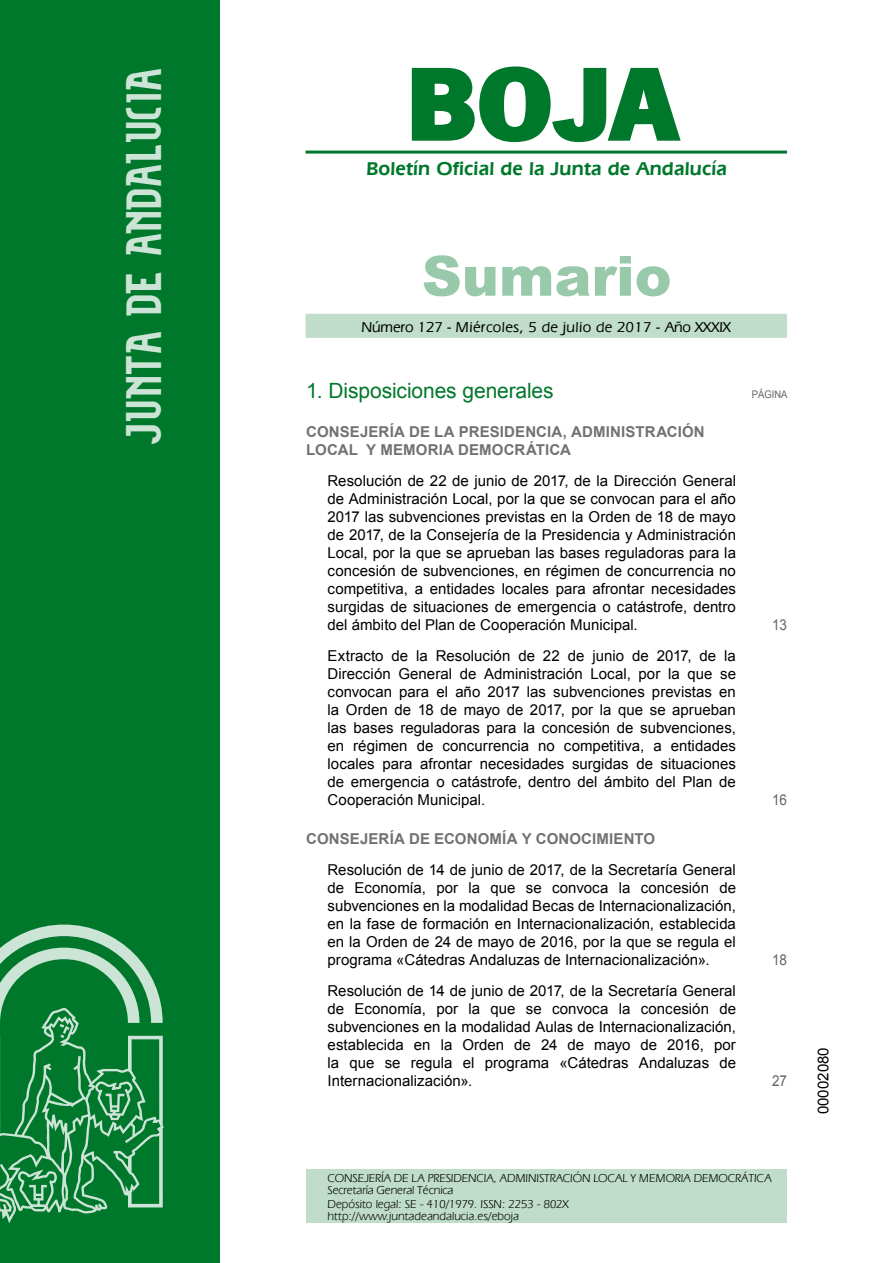
<style>
.page{position:relative;width:893px;height:1263px;background:#fff}
.page>*{position:absolute;margin:0;border:0;box-sizing:border-box;transform-origin:0 0}
.t1{font:700 105px "News Got T";color:#00782c;scale:1.14 1}
.t2{font:900 55.5px "Arial";color:#99c9ab}
.t3{font:27px "Alfabeto Andaluz Nuevo";color:#cce4d5}
.t4{font:21px "Arial";letter-spacing:-.005em;color:#00782c}
.t5{font:600 19.5px "Eras IT Cby BT";letter-spacing:.01em;color:#00782c}
.t6{font:15px/18px "Arial";color:#000;text-align:justify}
.t7{font:700 15px/18px "Arial";letter-spacing:.01em;color:#707173}
.t8{font:500 15px "Eras IT Cby BT";letter-spacing:.025em;color:#000}
.t9{font:15px "Arial";color:#646567;scale:.9 1}
.t10{font:12px/12px "Eras IT Cby BT";letter-spacing:-.01em;color:#000}
.t11{font:10.5px "Arial";color:#646567;scale:.9 1}
</style>
<div class="page">
<hr style="left:305px;top:151px;width:482px;height:3px;background:#00782c">
<div style="left:305px;top:314px;width:482px;height:24px;background:#bfddca"></div>
<div style="left:0;top:0;width:219px;height:1263px;background:#00782c"></div>
<svg style="left:0;top:925px;width:164px;height:298px"></svg>
<svg style="left:411px;top:66px;width:270px;height:77px"></svg>
<div style="left:306px;top:1169px;width:481px;height:54px;background:#bfddca"></div>
<h3 class="t3" style="left:136px;top:446px;width:379px;rotate:-90deg">JUNTA DE ANDALUCIA</h3>
<h1 class="t1" style="left:405px;top:42px;width:240px">BOJA</h1>
<h3 class="t5" style="left:366px;top:157px;width:362px">Boletín Oficial de la Junta de Andalucía</h3>
<h2 class="t2" style="left:422px;top:236px;width:251px">Sumario</h2>
<p class="t8" style="left:361px;top:317px;width:371px">Número 127 - Miércoles, 5 de julio de 2017 - Año XXXIX</p>
<h3 class="t4" style="left:306px;top:377px;width:249px">1. Disposiciones generales</h3>
<p class="t11" style="left:751px;top:388px;width:41px">PÁGINA</p>
<p class="t7" style="left:306px;top:424px;width:400px">CONSEJERÍA DE LA PRESIDENCIA, ADMINISTRACIÓN<br>LOCAL Y MEMORIA DEMOCRÁTICA</p>
<p class="t6" style="left:327px;top:472px;width:410px">Resolución de 22 de junio de 2017, de la Dirección General de Administración Local, por la que se convocan para el año 2017 las subvenciones previstas en la Orden de 18 de mayo de 2017, de la Consejería de la Presidencia y Administración Local, por la que se aprueban las bases reguladoras para la concesión de subvenciones, en régimen de concurrencia no competitiva, a entidades locales para afrontar necesidades surgidas de situaciones de emergencia o catástrofe, dentro del ámbito del Plan de Cooperación Municipal.</p>
<p class="t9" style="left:772px;top:615px;width:18px">13</p>
<p class="t6" style="left:327px;top:647px;width:410px">Extracto de la Resolución de 22 de junio de 2017, de la Dirección General de Administración Local, por la que se convocan para el año 2017 las subvenciones previstas en la Orden de 18 de mayo de 2017, por la que se aprueban las bases reguladoras para la concesión de subvenciones, en régimen de concurrencia no competitiva, a entidades locales para afrontar necesidades surgidas de situaciones de emergencia o catástrofe, dentro del ámbito del Plan de Cooperación Municipal.</p>
<p class="t7" style="left:306px;top:830px;width:350px">CONSEJERÍA DE ECONOMÍA Y CONOCIMIENTO</p>
<p class="t6" style="left:327px;top:861px;width:410px">Resolución de 14 de junio de 2017, de la Secretaría General de Economía, por la que se convoca la concesión de subvenciones en la modalidad Becas de Internacionalización, en la fase de formación en Internacionalización, establecida en la Orden de 24 de mayo de 2016, por la que se regula el programa «Cátedras Andaluzas de Internacionalización».</p>
<p class="t6" style="left:327px;top:982px;width:410px">Resolución de 14 de junio de 2017, de la Secretaría General de Economía, por la que se convoca la concesión de subvenciones en la modalidad Aulas de Internacionalización, establecida en la Orden de 24 de mayo de 2016, por la que se regula el programa «Cátedras Andaluzas de Internacionalización».</p>
<p class="t9" style="left:772px;top:790px;width:18px">16</p>
<p class="t9" style="left:772px;top:950px;width:18px">18</p>
<p class="t9" style="left:772px;top:1071px;width:18px">27</p>
<p class="t10" style="left:327px;top:1171px;width:445px">CONSEJERÍA DE LA PRESIDENCIA, ADMINISTRACIÓN LOCAL Y MEMORIA DEMOCRÁTICA<br>Secretaría General Técnica</p>
<p class="t10" style="left:327px;top:1198px;width:243px">Depósito legal: SE - 410/1979. ISSN: 2253 - 802X http://www.juntadeandalucia.es/eboja</p>
<p class="t6" style="left:814px;top:1114px;width:68px;rotate:-90deg">00002080</p>
</div>
